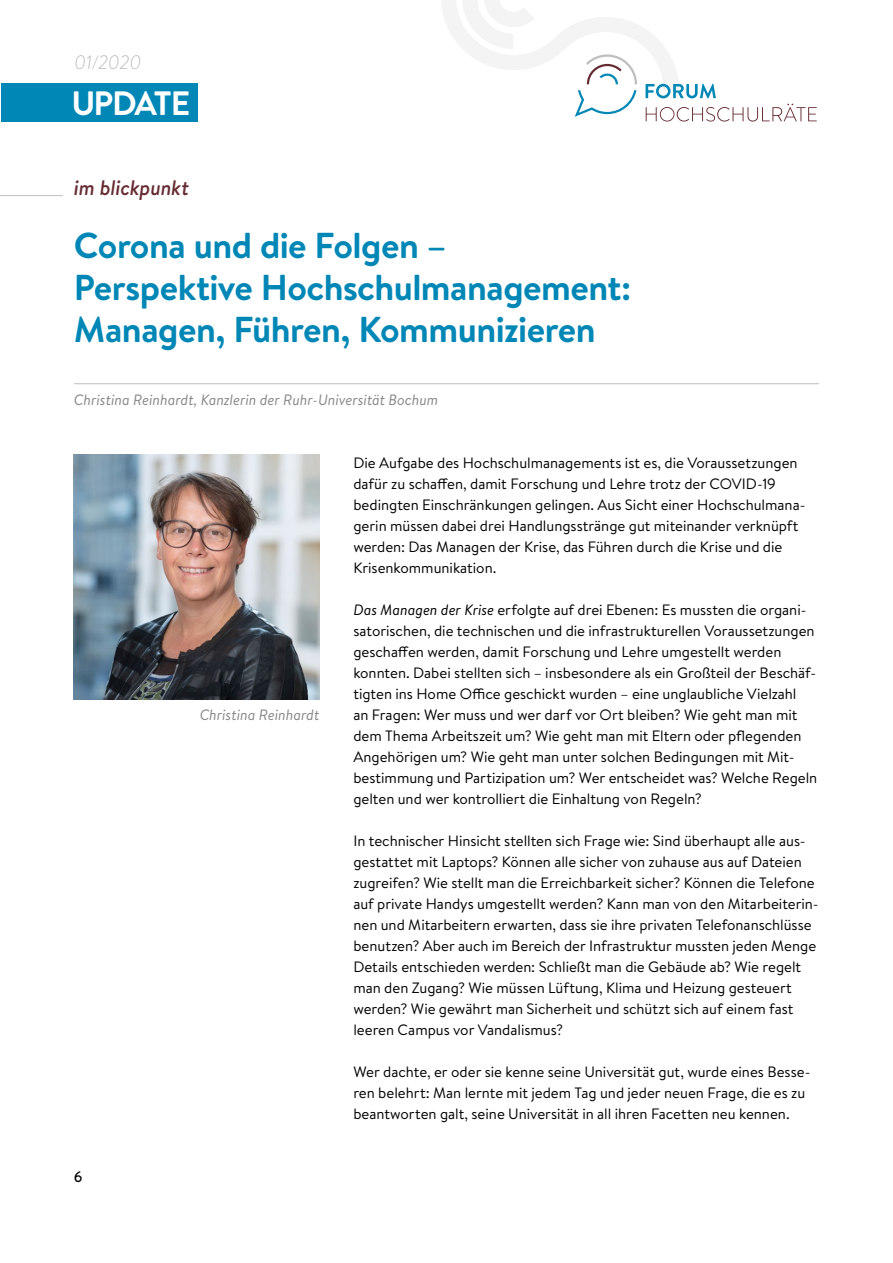
<style>
.page{position:relative;width:893px;height:1263px;background:#fff}
.page>*{position:absolute;margin:0;border:0;box-sizing:border-box;transform-origin:0 0}
.t1{font:700 36px/42px "Brandon Text";letter-spacing:-.015em;color:#0087b6}
.t2{font:700 33.75px "Brandon Text";letter-spacing:-.06em;color:#fff}
.t3{font:italic 500 21px "Brandon Text";letter-spacing:-.01em;color:#652b32}
.t4{font:italic 300 19.5px "Brandon Text";letter-spacing:-.02em;color:#bebebe}
.t5{font:15px/21px "Brandon Text";color:#000}
.t6{font:italic 15px "Brandon Text";color:#868786}
.t7{font:500 15px "Brandon Text";color:#000}
.s1{font-style:italic}
</style>
<div class="page">
<svg style="left:441px;top:0;width:376px;height:122px"></svg>
<div style="left:0;top:83px;width:198px;height:38px;background:#0087b6"></div>
<img style="left:74px;top:454px;width:245px;height:245px">
<hr style="left:74px;top:383px;width:745px;height:1px;background:#bebebe">
<hr style="left:0;top:195px;width:63px;height:1px;background:#bebebe">
<h3 class="t4" style="left:74px;top:49px;width:69px">01/2020</h3>
<h2 class="t2" style="left:71px;top:79px;width:120px">UPDATE</h2>
<h3 class="t3" style="left:74px;top:174px;width:117px">im blickpunkt</h3>
<h1 class="t1" style="left:74px;top:224px;width:559px">Corona und die Folgen –<br>Perspektive Hochschulmanagement:<br>Managen, Führen, Kommunizieren</h1>
<p class="t6" style="left:74px;top:390px;width:366px">Christina Reinhardt, Kanzlerin der Ruhr-Universität Bochum</p>
<p class="t7" style="left:74px;top:1167px;width:10px">6</p>
<p class="t6" style="left:200px;top:705px;width:121px">Christina Reinhardt</p>
<p class="t5" style="left:353px;top:452px;width:454px">Die Aufgabe des Hochschulmanagements ist es, die Voraussetzungen dafür zu schaffen, damit Forschung und Lehre trotz der COVID-19 bedingten Einschränkungen gelingen. Aus Sicht einer Hochschulmana&shy;gerin müssen dabei drei Handlungsstränge gut miteinander verknüpft werden: Das Managen der Krise, das Führen durch die Krise und die Krisenkommunikation.</p>
<p class="t5" style="left:353px;top:599px;width:465px"><span class="s1">Das Managen der Krise</span> erfolgte auf drei Ebenen: Es mussten die organi&shy;satorischen, die technischen und die infrastrukturellen Voraussetzungen geschaffen werden, damit Forschung und Lehre umgestellt werden konnten. Dabei stellten sich – insbesondere als ein Großteil der Beschäf&shy;tigten ins Home Office geschickt wurden – eine unglaubliche Vielzahl<br>an Fragen: Wer muss und wer darf vor Ort bleiben? Wie geht man mit dem Thema Arbeitszeit um? Wie geht man mit Eltern oder pflegenden Angehörigen um? Wie geht man unter solchen Bedingungen mit Mit&shy;bestimmung und Partizipation um? Wer entscheidet was? Welche Regeln gelten und wer kontrolliert die Einhaltung von Regeln?</p>
<p class="t5" style="left:353px;top:830px;width:467px">In technischer Hinsicht stellten sich Frage wie: Sind überhaupt alle aus&shy;gestattet mit Laptops? Können alle sicher von zuhause aus auf Dateien zugreifen? Wie stellt man die Erreichbarkeit sicher? Können die Telefone auf private Handys umgestellt werden? Kann man von den Mitarbeiterin&shy;nen und Mitarbeitern erwarten, dass sie ihre privaten Telefonanschlüsse benutzen? Aber auch im Bereich der Infrastruktur mussten jeden Menge Details entschieden werden: Schließt man die Gebäude ab? Wie regelt man den Zugang? Wie müssen Lüftung, Klima und Heizung gesteuert werden? Wie gewährt man Sicherheit und schützt sich auf einem fast leeren Campus vor Vandalismus?</p>
<p class="t5" style="left:353px;top:1061px;width:459px">Wer dachte, er oder sie kenne seine Universität gut, wurde eines Besse&shy;ren belehrt: Man lernte mit jedem Tag und jeder neuen Frage, die es zu beantworten galt, seine Universität in all ihren Facetten neu kennen.</p>
</div>
